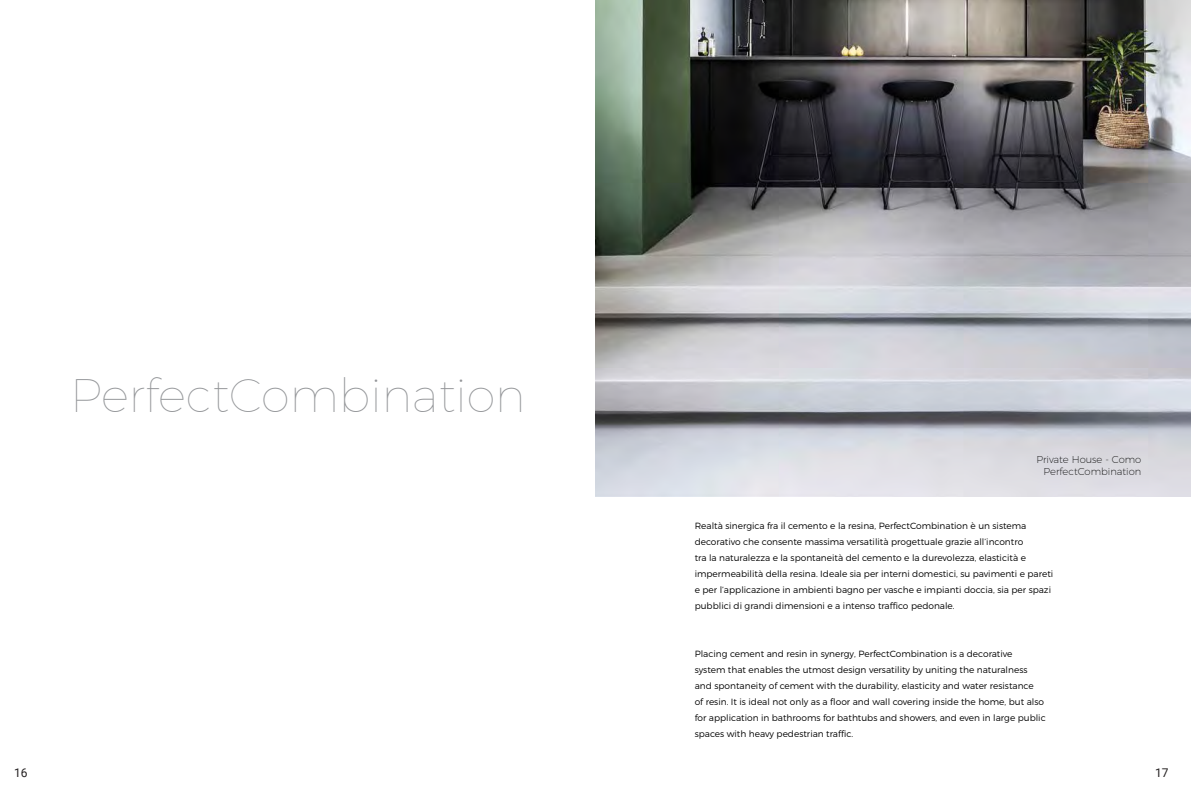
<style>
.page{position:relative;width:1191px;height:794px;background:#fff}
.page>*{position:absolute;margin:0;border:0;box-sizing:border-box;transform-origin:0 0}
.t1{font:100 47px "Montserrat";color:#939598}
.t2{font:12px "Roboto";color:#231f20}
.t3{font:200 10px/12px "Montserrat";color:#000;text-align:right}
.t4{font:300 9px/16px "Montserrat";color:#000}
</style>
<div class="page">
<img style="left:595px;top:0;width:596px;height:496px">
<h1 class="t1" style="left:70px;top:367px;width:457px">PerfectCombination</h1>
<p class="t3" style="left:1036px;top:453px;width:106px">Private House - Como<br>PerfectCombination</p>
<p class="t4" style="left:694px;top:518px;width:360px">Realtà sinergica fra il cemento e la resina, PerfectCombination è un sistema decorativo che consente massima versatilità progettuale grazie all’incontro<br>tra la naturalezza e la spontaneità del cemento e la durevolezza, elasticità e impermeabilità della resina. Ideale sia per interni domestici, su pavimenti e pareti e per l’applicazione in ambienti bagno per vasche e impianti doccia, sia per spazi pubblici di grandi dimensioni e a intenso traffico pedonale.</p>
<p class="t4" style="left:694px;top:645px;width:352px">Placing cement and resin in synergy, PerfectCombination is a decorative<br>system that enables the utmost design versatility by uniting the naturalness and spontaneity of cement with the durability, elasticity and water resistance<br>of resin. It is ideal not only as a floor and wall covering inside the home, but also for application in bathrooms for bathtubs and showers, and even in large public spaces with heavy pedestrian traffic.</p>
<h2 class="t2" style="left:14px;top:764px;width:15px">16</h2>
<h2 class="t2" style="left:1155px;top:764px;width:15px">17</h2>
</div>
